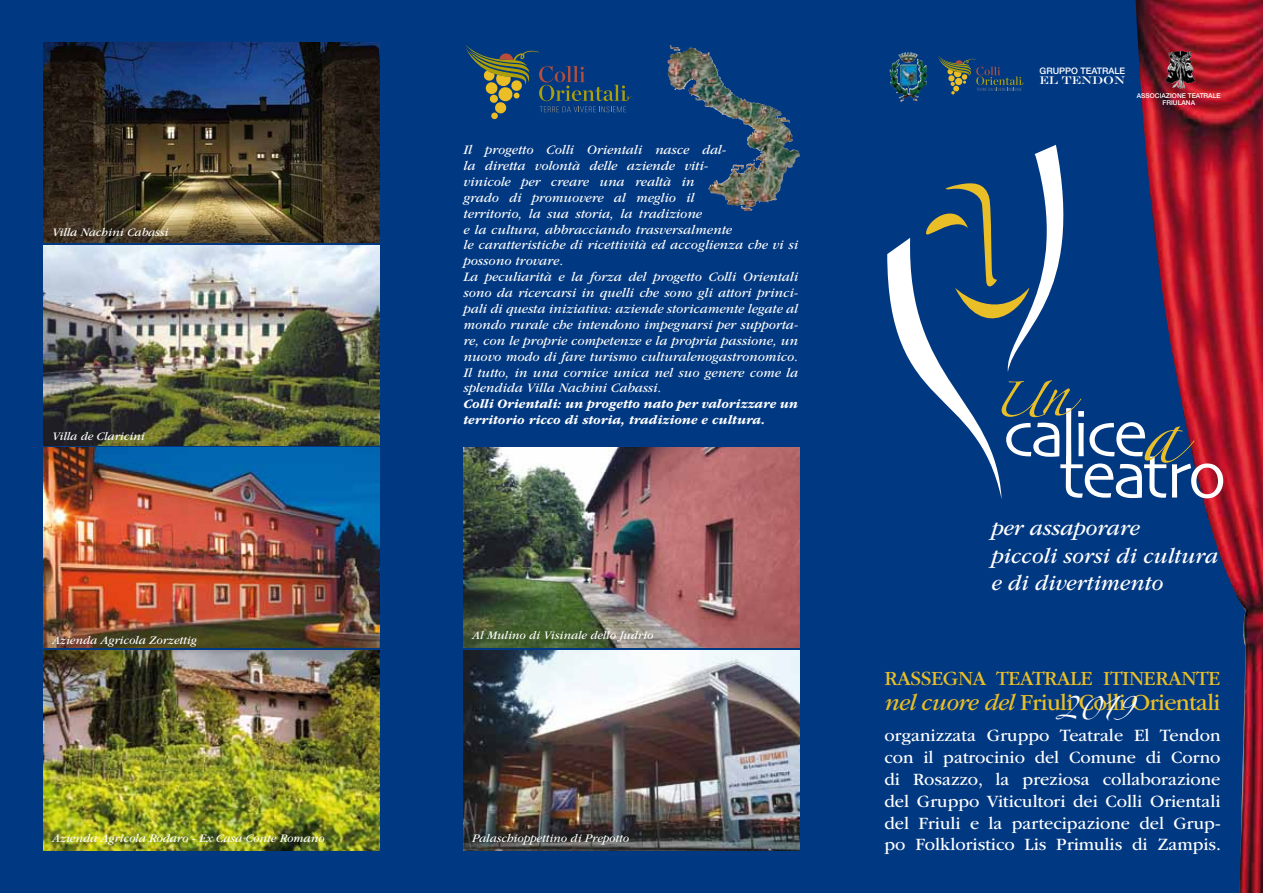
<style>
.page{position:relative;width:1263px;height:893px;background:#003882}
.page>*{position:absolute;margin:0;border:0;box-sizing:border-box;transform-origin:0 0}
.t1{font:24px "ITC Garamond Std";letter-spacing:-.025em;color:#eabe26}
.t2{font:italic 22.5px/27.6px "ITC Garamond Std";color:#fff}
.t3{font:21px "ITC Garamond Std";letter-spacing:-.025em;color:#eabe26}
.t4{font:21px "Zapfino";color:#fff}
.t5{font:18px/21.9px "ITC Garamond Std";color:#fff;text-align:justify}
.t6{font:italic 13.5px/15.9px "ITC Garamond Std";color:#fff}
.t7{font:italic 700 13.5px/15.9px "ITC Garamond Std";color:#fff}
.t8{font:italic 12px "ITC Garamond Std";color:#fff}
.t9{font:11.25px "Engravers";color:#fff}
.t10{font:500 9px "Helvetica Neue LT Std";color:#fff}
.t11{font:500 6.6px/6.9px "Helvetica Neue LT Std";color:#fff}
.s1{font-style:italic}
</style>
<div class="page">
<img style="left:1135px;top:0;width:128px;height:893px">
<img style="left:889px;top:52px;width:33px;height:50px">
<svg style="left:938px;top:56px;width:86px;height:39px"></svg>
<svg style="left:466px;top:45px;width:165px;height:75px"></svg>
<img style="left:1165px;top:51px;width:15px;height:33px">
<img style="left:44px;top:43px;width:335px;height:199px">
<img style="left:44px;top:245px;width:335px;height:200px">
<img style="left:44px;top:448px;width:335px;height:200px">
<img style="left:44px;top:651px;width:335px;height:199px">
<img style="left:463px;top:651px;width:336px;height:199px">
<img style="left:463px;top:448px;width:336px;height:200px">
<svg style="left:887px;top:145px;width:336px;height:354px"></svg>
<img style="left:667px;top:45px;width:23px;height:45px">
<p class="t8" style="left:52px;top:225px;width:118px">Villa Nachini Cabassi</p>
<p class="t8" style="left:52px;top:429px;width:94px">Villa de Claricini</p>
<p class="t8" style="left:52px;top:634px;width:146px">Azienda Agricola Zorzettig</p>
<p class="t6" style="left:463px;top:142px;width:336px">Il progetto Colli Orientali nasce dal-<br>la diretta volontà delle aziende viti-<br>vinicole per creare una realtà in<br>grado di promuovere al meglio il<br>territorio, la sua storia, la tradizione<br>e la cultura, abbracciando trasversalmente<br>le caratteristiche di ricettività ed accoglienza che vi si possono trovare.<br>La peculiarità e la forza del progetto Colli Orientali sono da ricercarsi in quelli che sono gli attori princi&shy;pali di questa iniziativa: aziende storicamente legate al mondo rurale che intendono impegnarsi per supporta&shy;re, con le proprie competenze e la propria passione, un nuovo modo di fare turismo culturalenogastronomico.<br>Il tutto, in una cornice unica nel suo genere come la splendida Villa Nachini Cabassi.</p>
<p class="t7" style="left:463px;top:396px;width:336px">Colli Orientali: un progetto nato per valorizzare un territorio ricco di storia, tradizione e cultura.</p>
<p class="t8" style="left:472px;top:629px;width:182px">Al Mulino di Visinale dello Judrio</p>
<p class="t8" style="left:52px;top:832px;width:274px">Azienda Agricola Rodaro - Ex Casa Conte Romano</p>
<p class="t8" style="left:472px;top:832px;width:158px">Palaschioppettino di Prepotto</p>
<p class="t10" style="left:1039px;top:65px;width:87px">GRUPPO TEATRALE</p>
<p class="t9" style="left:1039px;top:74px;width:87px">EL TENDON</p>
<p class="t11" style="left:1162px;top:92px;width:51px;text-indent:-26px">ASSOCIAZIONE TEATRALE<br>FRIULANA</p>
<h2 class="t2" style="left:991px;top:514px;width:228px">per assaporare<br>piccoli sorsi di cultura e di divertimento</h2>
<h3 class="t3" style="left:884px;top:667px;width:337px">Rassegna Teatrale Itinerante</h3>
<h1 class="t1" style="left:884px;top:689px;width:337px"><span class="s1">nel cuore del</span> friuli colli orientali</h1>
<h3 class="t4" style="left:1056px;top:699px;width:79px">2019</h3>
<p class="t5" style="left:884px;top:724px;width:338px">organizzata Gruppo Teatrale El Tendon con il patrocinio del Comune di Corno di Rosazzo, la preziosa collaborazione del Gruppo Viticultori dei Colli Orientali del Friuli e la partecipazione del Grup&shy;po Folkloristico Lis Primulis di Zampis.</p>
</div>
